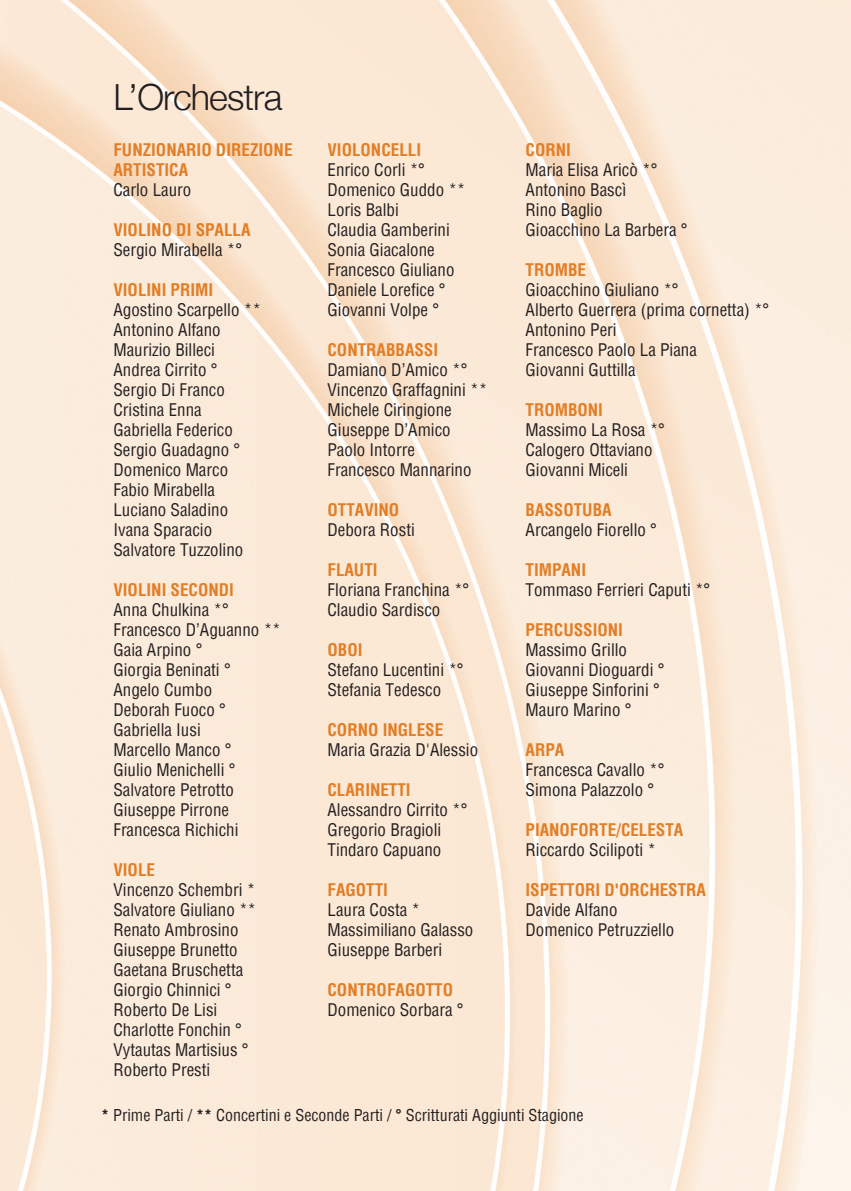
<style>
.page{position:relative;width:851px;height:1191px;background:#fff}
.page>*{position:absolute;margin:0;border:0;box-sizing:border-box;transform-origin:0 0}
.t1{font:300 36px "Helvetica Neue";letter-spacing:-.025em;color:#231f20}
.t2{font:condensed 17px/20px "Helvetica";color:#231f20}
.t3{font:700 condensed 17px/20px "Helvetica";color:#e17e26}
.t4{font:condensed 16px "Helvetica";color:#231f20}
.s1{font-weight:700}
</style>
<div class="page">
<img style="left:0;top:0;width:850px;height:1191px">
<h1 class="t1" style="left:113px;top:75px;width:170px">L’Orchestra</h1>
<p class="t3" style="left:113px;top:139px;width:180px">FUNZIONARIO DIREZIONE<br>ARTISTICA</p>
<p class="t2" style="left:113px;top:179px;width:79px">Carlo Lauro</p>
<p class="t3" style="left:113px;top:219px;width:138px">VIOLINO DI SPALLA</p>
<p class="t2" style="left:113px;top:239px;width:130px">Sergio Mirabella *°</p>
<p class="t3" style="left:113px;top:279px;width:101px">VIOLINI PRIMI</p>
<p class="t2" style="left:113px;top:299px;width:149px">Agostino Scarpello **<br>Antonino Alfano<br>Maurizio Billeci<br>Andrea Cirrito °<br>Sergio Di Franco<br>Cristina Enna<br>Gabriella Federico<br>Sergio Guadagno °<br>Domenico Marco<br>Fabio Mirabella<br>Luciano Saladino<br>Ivana Sparacio<br>Salvatore Tuzzolino</p>
<p class="t3" style="left:113px;top:579px;width:122px">VIOLINI SECONDI</p>
<p class="t2" style="left:113px;top:599px;width:169px">Anna Chulkina *°<br>Francesco D’Aguanno **<br>Gaia Arpino °<br>Giorgia Beninati °<br>Angelo Cumbo<br>Deborah Fuoco °<br>Gabriella Iusi<br>Marcello Manco °<br>Giulio Menichelli °<br>Salvatore Petrotto<br>Giuseppe Pirrone<br>Francesca Richichi</p>
<p class="t3" style="left:113px;top:859px;width:43px">VIOLE</p>
<p class="t2" style="left:113px;top:879px;width:144px">Vincenzo Schembri *<br>Salvatore Giuliano **<br>Renato Ambrosino<br>Giuseppe Brunetto<br>Gaetana Bruschetta<br>Giorgio Chinnici °<br>Roberto De Lisi<br>Charlotte Fonchin °<br>Vytautas Martisius °<br>Roberto Presti</p>
<p class="t3" style="left:327px;top:139px;width:95px">VIOLONCELLI</p>
<p class="t2" style="left:327px;top:159px;width:139px">Enrico Corli *°<br>Domenico Guddo **<br>Loris Balbi<br>Claudia Gamberini<br>Sonia Giacalone<br>Francesco Giuliano<br>Daniele Lorefice °<br>Giovanni Volpe °</p>
<p class="t3" style="left:327px;top:339px;width:112px">CONTRABBASSI</p>
<p class="t2" style="left:327px;top:359px;width:161px">Damiano D’Amico *°<br>Vincenzo Graffagnini **<br>Michele Ciringione<br>Giuseppe D’Amico<br>Paolo Intorre<br>Francesco Mannarino</p>
<p class="t3" style="left:327px;top:499px;width:73px">OTTAVINO</p>
<p class="t2" style="left:327px;top:519px;width:89px">Debora Rosti</p>
<p class="t3" style="left:327px;top:559px;width:52px">FLAUTI</p>
<p class="t2" style="left:327px;top:579px;width:143px">Floriana Franchina *°<br>Claudio Sardisco</p>
<p class="t3" style="left:327px;top:639px;width:36px">OBOI</p>
<p class="t2" style="left:327px;top:659px;width:138px">Stefano Lucentini *°<br>Stefania Tedesco</p>
<p class="t3" style="left:327px;top:719px;width:117px">CORNO INGLESE</p>
<p class="t2" style="left:327px;top:739px;width:152px">Maria Grazia D'Alessio</p>
<p class="t3" style="left:327px;top:779px;width:85px">CLARINETTI</p>
<p class="t2" style="left:327px;top:799px;width:141px">Alessandro Cirrito *°<br>Gregorio Bragioli<br>Tindaro Capuano</p>
<p class="t3" style="left:327px;top:879px;width:62px">FAGOTTI</p>
<p class="t2" style="left:327px;top:899px;width:147px">Laura Costa *<br>Massimiliano Galasso<br>Giuseppe Barberi</p>
<p class="t3" style="left:327px;top:979px;width:127px">CONTROFAGOTTO</p>
<p class="t2" style="left:327px;top:999px;width:138px">Domenico Sorbara °</p>
<p class="t3" style="left:525px;top:139px;width:47px">CORNI</p>
<p class="t2" style="left:525px;top:159px;width:164px">Maria Elisa Aricò *°<br>Antonino Bascì<br>Rino Baglio<br>Gioacchino La Barbera °</p>
<p class="t3" style="left:525px;top:259px;width:62px">TROMBE</p>
<p class="t2" style="left:525px;top:279px;width:245px">Gioacchino Giuliano *°<br>Alberto Guerrera (prima cornetta) *°<br>Antonino Peri<br>Francesco Paolo La Piana<br>Giovanni Guttilla</p>
<p class="t3" style="left:525px;top:399px;width:79px">TROMBONI</p>
<p class="t2" style="left:525px;top:419px;width:141px">Massimo La Rosa *°<br>Calogero Ottaviano<br>Giovanni Miceli</p>
<p class="t3" style="left:525px;top:499px;width:87px">BASSOTUBA</p>
<p class="t2" style="left:525px;top:519px;width:133px">Arcangelo Fiorello °</p>
<p class="t3" style="left:525px;top:559px;width:62px">TIMPANI</p>
<p class="t2" style="left:525px;top:579px;width:186px">Tommaso Ferrieri Caputi *°</p>
<p class="t3" style="left:525px;top:619px;width:99px">PERCUSSIONI</p>
<p class="t2" style="left:525px;top:639px;width:140px">Massimo Grillo<br>Giovanni Dioguardi °<br>Giuseppe Sinforini °<br>Mauro Marino °</p>
<p class="t3" style="left:525px;top:739px;width:40px">ARPA</p>
<p class="t2" style="left:525px;top:759px;width:140px">Francesca Cavallo *°<br>Simona Palazzolo °</p>
<p class="t3" style="left:525px;top:819px;width:159px">PIANOFORTE/CELESTA</p>
<p class="t2" style="left:525px;top:839px;width:132px">Riccardo Scilipoti *</p>
<p class="t3" style="left:525px;top:879px;width:182px">ISPETTORI D'ORCHESTRA</p>
<p class="t2" style="left:525px;top:899px;width:150px">Davide Alfano<br>Domenico Petruzziello</p>
<p class="t4" style="left:101px;top:1104px;width:484px"><span class="s1">*</span> Prime Parti / <span class="s1">**</span> Concertini e Seconde Parti / <span class="s1">°</span> Scritturati Aggiunti Stagione</p>
</div>
